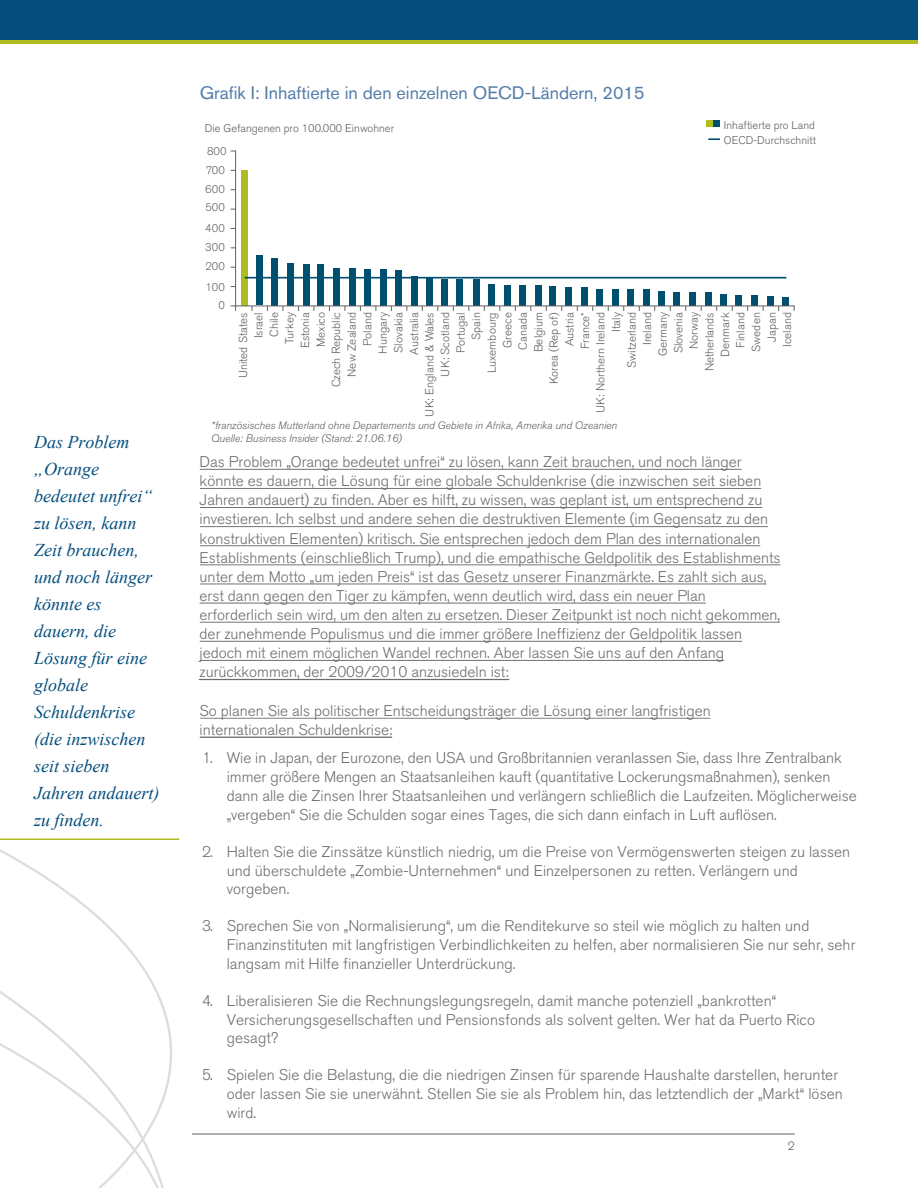
<style>
.page{position:relative;width:918px;height:1188px;background:#fff}
.page>*{position:absolute;margin:0;border:0;box-sizing:border-box;transform-origin:0 0}
.t1{font:italic 18px/27px "Times New Roman";color:#044d7c}
.t2{font:18px "Akzidenz Grotesk BQ";color:#537daa}
.t3{font:300 15.3px/19px "Akzidenz Grotesk BQ";color:#6c6d70}
.t4{font:300 12px "Akzidenz Grotesk BE";color:#5f5f62}
.t5{font:300 11.7px/15.6px "Akzidenz Grotesk BE";color:#5f6062;text-align:right}
.t6{font:300 11.1px/15.8px "Akzidenz Grotesk BQ";color:#5f6062}
.t7{font:300 11.1px "Akzidenz Grotesk BE";color:#5f6062}
.t8{font:italic 300 10.8px/12.9px "Akzidenz Grotesk BQ";color:#5f6062}
</style>
<div class="page">
<hr style="left:192px;top:1134px;width:603px;height:1px;background:#5f5f62">
<div style="left:0;top:0;width:918px;height:41px;background:#044d7c"></div>
<hr style="left:0;top:41px;width:918px;height:3px;background:#aebc21">
<svg style="left:0;top:849px;width:172px;height:250px"></svg>
<svg style="left:0;top:991px;width:164px;height:197px"></svg>
<hr style="left:0;top:838px;width:179px;height:2px;background:#aebc21">
<hr style="left:200px;top:737px;width:192px;height:1px;background:#6c6d70">
<hr style="left:200px;top:718px;width:510px;height:1px;background:#6c6d70">
<hr style="left:199px;top:679px;width:310px;height:1px;background:#6c6d70">
<hr style="left:200px;top:660px;width:524px;height:1px;background:#6c6d70">
<hr style="left:200px;top:641px;width:542px;height:1px;background:#6c6d70">
<hr style="left:200px;top:622px;width:580px;height:1px;background:#6c6d70">
<hr style="left:200px;top:603px;width:506px;height:1px;background:#6c6d70">
<hr style="left:200px;top:584px;width:566px;height:1px;background:#6c6d70">
<hr style="left:200px;top:564px;width:580px;height:1px;background:#6c6d70">
<hr style="left:200px;top:545px;width:560px;height:1px;background:#6c6d70">
<hr style="left:200px;top:526px;width:568px;height:1px;background:#6c6d70">
<hr style="left:200px;top:507px;width:562px;height:1px;background:#6c6d70">
<hr style="left:200px;top:488px;width:561px;height:1px;background:#6c6d70">
<hr style="left:200px;top:469px;width:542px;height:1px;background:#6c6d70">
<div style="left:706px;top:120px;width:7px;height:6px;background:#aebc21"></div>
<div style="left:713px;top:120px;width:7px;height:6px;background:#014f6e"></div>
<svg style="left:708px;top:138px;width:12px;height:2px"></svg>
<svg style="left:235px;top:150px;width:560px;height:157px"></svg>
<p class="t1" style="left:34px;top:428px;width:127px">Das Problem „Orange bedeutet unfrei“ zu lösen, kann<br>Zeit brauchen, und noch länger könnte es dauern, die<br>Lösung für eine globale<br>Schuldenkrise (die inzwischen seit sieben<br>Jahren andauert) zu finden.</p>
<p class="t2" style="left:200px;top:82px;width:446px">Grafik I: Inhaftierte in den einzelnen OECD-Ländern, 2015</p>
<p class="t6" style="left:205px;top:121px;width:191px">Die Gefangenen pro 100.000 Einwohner</p>
<p class="t7" style="left:207px;top:145px;width:21px">800</p>
<p class="t7" style="left:206px;top:164px;width:20px">700</p>
<p class="t7" style="left:205px;top:183px;width:21px">600</p>
<p class="t7" style="left:205px;top:201px;width:21px">500</p>
<p class="t7" style="left:205px;top:222px;width:21px">400</p>
<p class="t7" style="left:205px;top:240px;width:21px">300</p>
<p class="t7" style="left:205px;top:260px;width:21px">200</p>
<p class="t7" style="left:205px;top:281px;width:21px">100</p>
<p class="t7" style="left:218px;top:299px;width:8px">0</p>
<p class="t6" style="left:724px;top:117px;width:93px">Inhaftierte pro Land<br>OECD-Durchschnitt</p>
<p class="t5" style="left:235px;top:417px;width:106px;rotate:-90deg">United States<br>Israel<br>Chile<br>Turkey<br>Estonia<br>Mexico<br>Czech Republic<br>New Zealand<br>Poland<br>Hungary<br>Slovakia<br>Australia<br>UK: England &amp; Wales<br>UK: Scotland<br>Portugal<br>Spain<br>Luxembourg<br>Greece<br>Canada<br>Belgium<br>Korea (Rep of)<br>Austria<br>France*<br>UK: Northern Ireland<br>Italy<br>Switzerland<br>Ireland<br>Germany<br>Slovenia<br>Norway<br>Netherlands<br>Denmark<br>Finland<br>Sweden<br>Japan<br>Iceland</p>
<p class="t8" style="left:211px;top:419px;width:407px">*französisches Mutterland ohne Departements und Gebiete in Afrika, Amerika und Ozeanien<br>Quelle: Business Insider (Stand: 21.06.16)</p>
<p class="t3" style="left:200px;top:453px;width:583px">Das Problem „Orange bedeutet unfrei“ zu lösen, kann Zeit brauchen, und noch länger könnte es dauern, die Lösung für eine globale Schuldenkrise (die inzwischen seit sieben Jahren andauert) zu finden. Aber es hilft, zu wissen, was geplant ist, um entsprechend zu investieren. Ich selbst und andere sehen die destruktiven Elemente (im Gegensatz zu den konstruktiven Elementen) kritisch. Sie entsprechen jedoch dem Plan des internationalen Establishments (einschließlich Trump), und die empathische Geldpolitik des Establishments unter dem Motto „um jeden Preis“ ist das Gesetz unserer Finanzmärkte. Es zahlt sich aus, erst dann gegen den Tiger zu kämpfen, wenn deutlich wird, dass ein neuer Plan erforderlich sein wird, um den alten zu ersetzen. Dieser Zeitpunkt ist noch nicht gekommen, der zunehmende Populismus und die immer größere Ineffizienz der Geldpolitik lassen jedoch mit einem möglichen Wandel rechnen. Aber lassen Sie uns auf den Anfang zurückkommen, der 2009/2010 anzusiedeln ist:</p>
<p class="t3" style="left:200px;top:701px;width:513px">So planen Sie als politischer Entscheidungsträger die Lösung einer langfristigen internationalen Schuldenkrise:</p>
<p class="t3" style="left:227px;top:749px;width:632px;text-indent:-25px">1. Wie in Japan, der Eurozone, den USA und Großbritannien veranlassen Sie, dass Ihre Zentralbank immer größere Mengen an Staatsanleihen kauft (quantitative Lockerungsmaßnahmen), senken dann alle die Zinsen Ihrer Staatsanleihen und verlängern schließlich die Laufzeiten. Möglicherweise „vergeben“ Sie die Schulden sogar eines Tages, die sich dann einfach in Luft auflösen.</p>
<p class="t3" style="left:227px;top:843px;width:625px;text-indent:-25px">2. Halten Sie die Zinssätze künstlich niedrig, um die Preise von Vermögenswerten steigen zu lassen und überschuldete „Zombie-Unternehmen“ und Einzelpersonen zu retten. Verlängern und vorgeben.</p>
<p class="t3" style="left:227px;top:917px;width:630px;text-indent:-25px">3. Sprechen Sie von „Normalisierung“, um die Renditekurve so steil wie möglich zu halten und<br>Finanzinstituten mit langfristigen Verbindlichkeiten zu helfen, aber normalisieren Sie nur sehr, sehr langsam mit Hilfe finanzieller Unterdrückung.</p>
<p class="t3" style="left:227px;top:991px;width:590px;text-indent:-25px">4. Liberalisieren Sie die Rechnungslegungsregeln, damit manche potenziell „bankrotten“<br>Versicherungsgesellschaften und Pensionsfonds als solvent gelten. Wer hat da Puerto Rico gesagt?</p>
<p class="t3" style="left:227px;top:1066px;width:618px;text-indent:-25px">5. Spielen Sie die Belastung, die die niedrigen Zinsen für sparende Haushalte darstellen, herunter oder lassen Sie sie unerwähnt. Stellen Sie sie als Problem hin, das letztendlich der „Markt“ lösen wird.</p>
<p class="t4" style="left:788px;top:1139px;width:8px">2</p>
</div>
